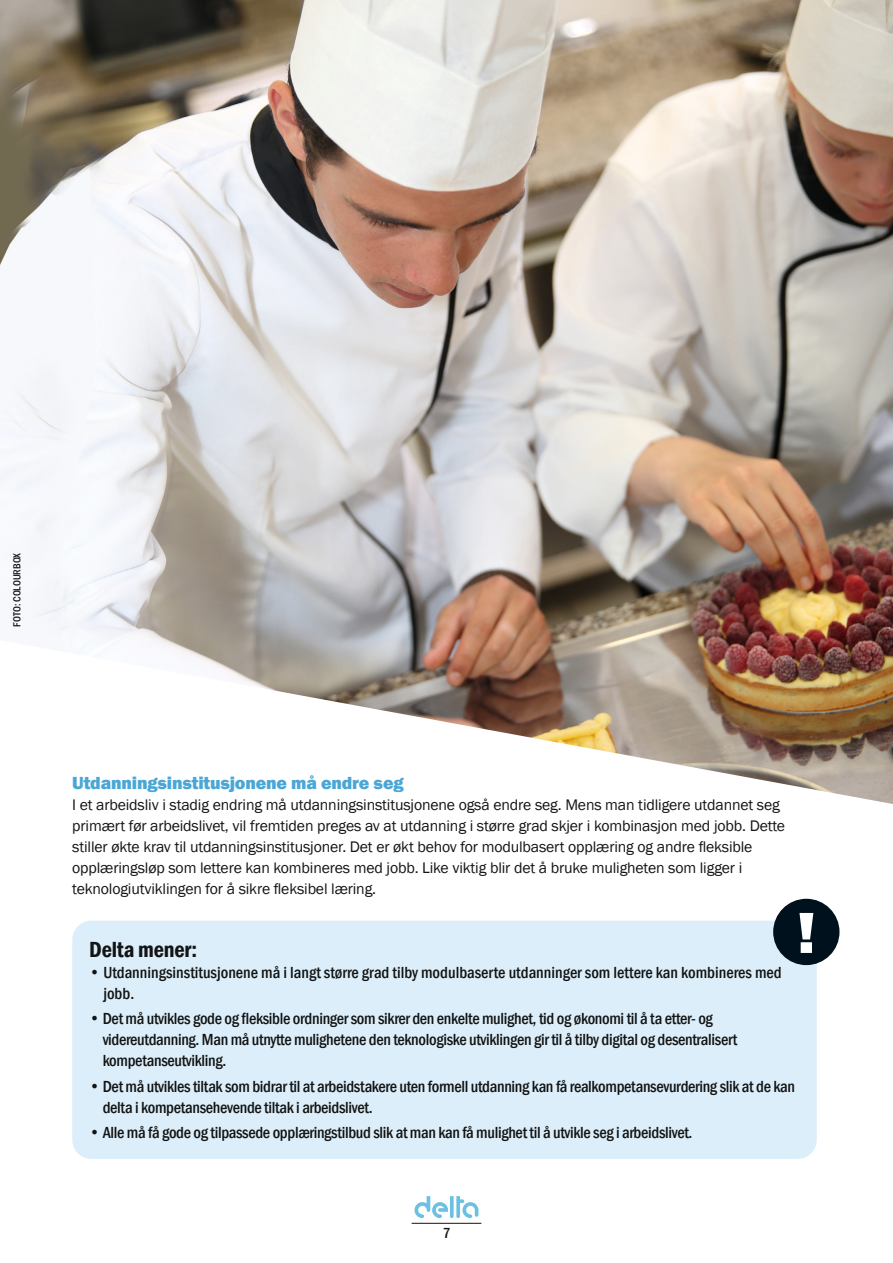
<style>
.page{position:relative;width:893px;height:1263px;background:#fff}
.page>*{position:absolute;margin:0;border:0;box-sizing:border-box;transform-origin:0 0}
.t1{font:800 60px "Franklin Gothic";color:#fff}
.t2{font:600 condensed 22.5px "Franklin Gothic";letter-spacing:-.01em;color:#131413}
.t3{font:800 18px "Franklin Gothic";letter-spacing:-.01em;color:#4aa7d5}
.t4{font:500 condensed 16.5px/21px "Franklin Gothic";letter-spacing:-.02em;color:#131413}
.t5{font:500 condensed 16.5px/21px "Franklin Gothic";color:#131413}
.t6{font:15.75px/21px "Franklin Gothic";letter-spacing:-.01em;color:#131413}
.t7{font:500 condensed 15px "Franklin Gothic";color:#131413}
.t8{font:500 condensed 10.5px "Franklin Gothic";color:#131413}
</style>
<div class="page">
<img style="left:25px;top:0;width:868px;height:640px">
<svg style="left:74px;top:640px;width:819px;height:584px"></svg>
<div style="left:72px;top:921px;width:745px;height:238px;background:#dbeefa;border-radius:19px"></div>
<div style="left:773px;top:899px;width:66px;height:66px;background:#00111e;border-radius:50%"></div>
<svg style="left:0;top:0;width:25px;height:574px"></svg>
<svg style="left:414px;top:1196px;width:64px;height:22px"></svg>
<hr style="left:412px;top:1223px;width:69px;height:1px;background:#131413">
<p class="t8" style="left:10px;top:627px;width:75px;rotate:-90deg">FOTO: COLOURBOX</p>
<p class="t3" style="left:72px;top:771px;width:333px">Utdanningsinstitusjonene må endre seg</p>
<p class="t6" style="left:72px;top:795px;width:714px">I et arbeidsliv i stadig endring må utdanningsinstitusjonene også endre seg. Mens man tidligere utdannet seg primært før arbeidslivet, vil fremtiden preges av at utdanning i større grad skjer i kombinasjon med jobb. Dette stiller økte krav til utdanningsinstitusjoner. Det er økt behov for modulbasert opplæring og andre fleksible opplæringsløp som lettere kan kombineres med jobb. Like viktig blir det å bruke muligheten som ligger i teknologiutviklingen for å sikre fleksibel læring.</p>
<h1 class="t1" style="left:797px;top:894px;width:20px">!</h1>
<h2 class="t2" style="left:89px;top:934px;width:109px">Delta mener:</h2>
<p class="t5" style="left:103px;top:962px;width:680px;text-indent:-14px">• Utdanningsinstitusjonene må i langt større grad tilby modulbaserte utdanninger som lettere kan kombineres med jobb.</p>
<p class="t4" style="left:103px;top:1008px;width:636px;text-indent:-13px">• Det må utvikles gode og fleksible ordninger som sikrer den enkelte mulighet, tid og økonomi til å ta etter- og videreutdanning. Man må utnytte mulighetene den teknologiske utviklingen gir til å tilby digital og desentralisert kompetanseutvikling.</p>
<p class="t4" style="left:103px;top:1075px;width:694px;text-indent:-13px">• Det må utvikles tiltak som bidrar til at arbeidstakere uten formell utdanning kan få realkompetansevurdering slik at de kan delta i kompetansehevende tiltak i arbeidslivet.</p>
<p class="t4" style="left:89px;top:1122px;width:605px">• Alle må få gode og tilpassede opplæringstilbud slik at man kan få mulighet til å utvikle seg i arbeidslivet.</p>
<p class="t7" style="left:443px;top:1223px;width:9px">7</p>
</div>
